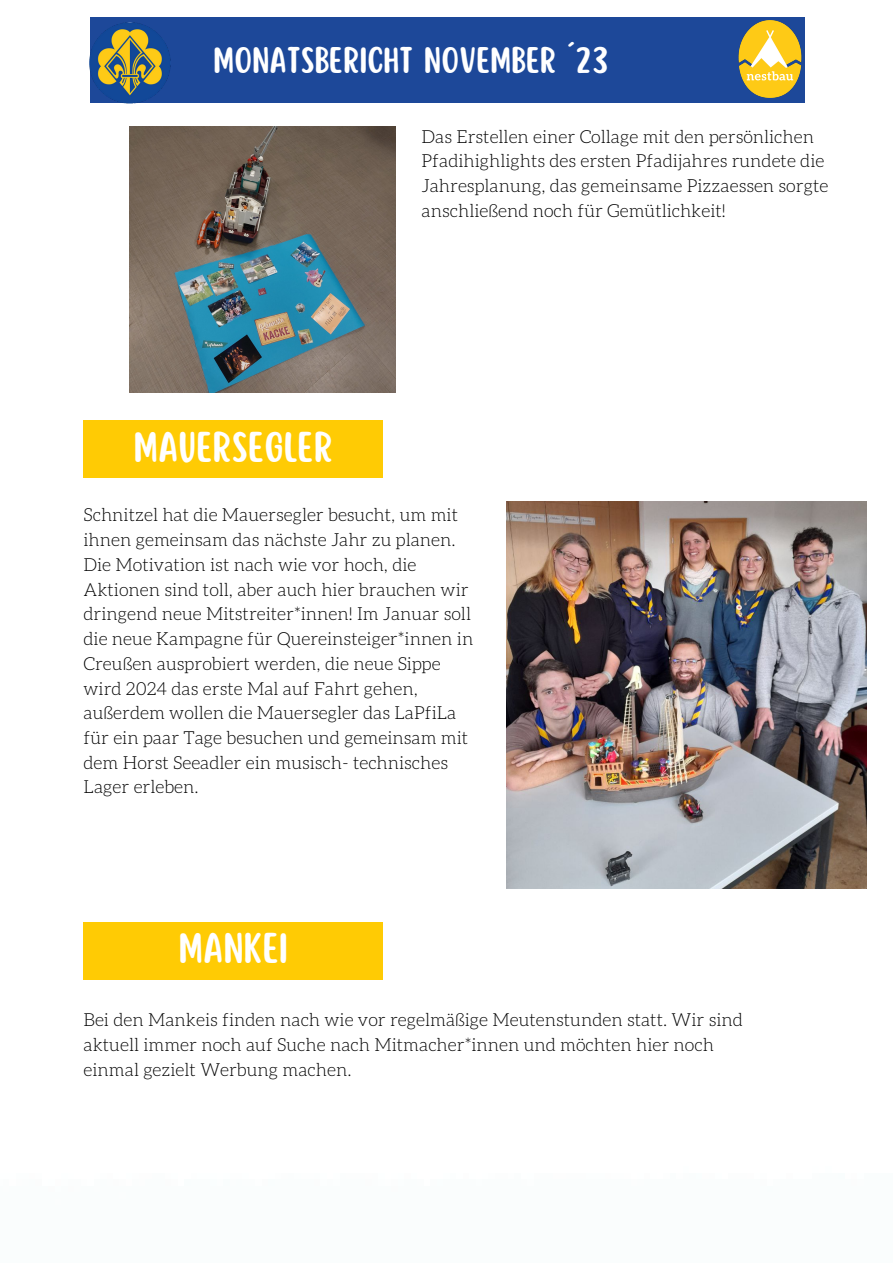
<style>
.page{position:relative;width:893px;height:1264px;background:#fff}
.page>*{position:absolute;margin:0;border:0;box-sizing:border-box;transform-origin:0 0}
.t1{font:37.8px "Scripter";letter-spacing:.01em;color:#fff}
.t2{font:32.4px "Scripter";letter-spacing:.01em;color:#fff}
.t3{font:300 18px/24.8px "Aleo";color:#000}
</style>
<div class="page">
<div style="left:90px;top:18px;width:714px;height:85px;background:#1d4899"></div>
<img style="left:89px;top:22px;width:81px;height:81px">
<img style="left:734px;top:17px;width:71px;height:85px">
<div style="left:84px;top:420px;width:298px;height:58px;background:#ffcb04"></div>
<img style="left:506px;top:502px;width:360px;height:386px">
<div style="left:84px;top:922px;width:298px;height:57px;background:#ffcb04"></div>
<img style="left:129px;top:126px;width:266px;height:267px">
<p class="t2" style="left:213px;top:44px;width:395px">MONATSBERICHT NOVEMBER ´23</p>
<p class="t1" style="left:134px;top:427px;width:200px">MAUERSEGLER</p>
<p class="t3" style="left:421px;top:123px;width:408px">Das Erstellen einer Collage mit den persönlichen Pfadihighlights des ersten Pfadijahres rundete die Jahresplanung, das gemeinsame Pizzaessen sorgte anschließend noch für Gemütlichkeit!</p>
<p class="t3" style="left:84px;top:502px;width:391px">Schnitzel hat die Mauersegler besucht, um mit ihnen gemeinsam das nächste Jahr zu planen.<br>Die Motivation ist nach wie vor hoch, die Aktionen sind toll, aber auch hier brauchen wir dringend neue Mitstreiter*innen! Im Januar soll die neue Kampagne für Quereinsteiger*innen in Creußen ausprobiert werden, die neue Sippe wird 2024 das erste Mal auf Fahrt gehen, außerdem wollen die Mauersegler das LaPfiLa für ein paar Tage besuchen und gemeinsam mit dem Horst Seeadler ein musisch- technisches Lager erleben.</p>
<p class="t1" style="left:179px;top:929px;width:110px">MANKEI</p>
<p class="t3" style="left:84px;top:1007px;width:660px">Bei den Mankeis finden nach wie vor regelmäßige Meutenstunden statt. Wir sind aktuell immer noch auf Suche nach Mitmacher*innen und möchten hier noch einmal gezielt Werbung machen.</p>
</div>
